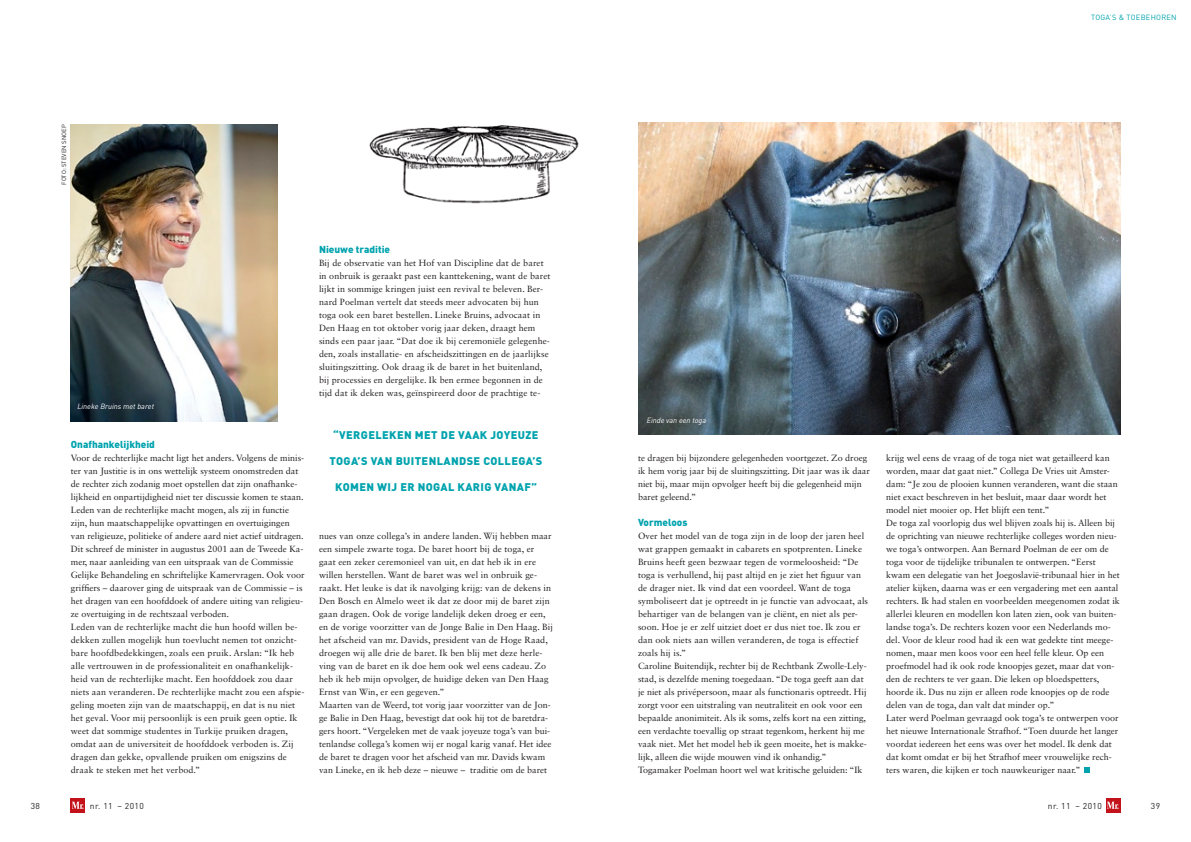
<style>
.page{position:relative;width:1191px;height:842px;background:#fff}
.page>*{position:absolute;margin:0;border:0;box-sizing:border-box;transform-origin:0 0}
.t1{font:900 11px "DINOT";letter-spacing:.035em;color:#00a3ae}
.t2{font:900 10px "DINOT";color:#00a3ae}
.t3{font:9px/13px "Sabon LT Std";color:#231f20}
.t4{font:8.5px "DINOT";letter-spacing:.05em;color:#231f20}
.t5{font:italic 7.5px "DINOT";color:#fff}
.t6{font:7.5px "DINOT";letter-spacing:.035em;color:#00a3ae}
.t7{font:6px "DINOT";letter-spacing:.01em;color:#231f20}
</style>
<div class="page">
<div style="left:71px;top:798px;width:14px;height:14px;background:#c4121a"></div>
<svg style="left:72px;top:802px;width:12px;height:7px"></svg>
<div style="left:1106px;top:798px;width:14px;height:14px;background:#c4121a"></div>
<svg style="left:1107px;top:802px;width:11px;height:7px"></svg>
<img style="left:369px;top:125px;width:210px;height:79px">
<img style="left:638px;top:123px;width:482px;height:312px">
<img style="left:71px;top:124px;width:207px;height:298px">
<svg style="left:1084px;top:768px;width:6px;height:5px"></svg>
<p class="t7" style="left:60px;top:185px;width:62px;rotate:-90deg">FOTO: STEVEN SNOEP</p>
<p class="t5" style="left:77px;top:401px;width:78px">Lineke Bruins met baret</p>
<p class="t2" style="left:71px;top:437px;width:86px">ONAFHANKELIJKHEID</p>
<p class="t3" style="left:71px;top:451px;width:235px">Voor de rechterlijke macht ligt het anders. Volgens de minis&shy;ter van Justitie is in ons wettelijk systeem onomstreden dat de rechter zich zodanig moet opstellen dat zijn onafhanke&shy;lijkheid en onpartijdigheid niet ter discussie komen te staan.<br>Leden van de rechterlijke macht mogen, als zij in functie zijn, hun maatschappelijke opvattingen en overtuigingen van religieuze, politieke of andere aard niet actief uitdragen.<br>Dit schreef de minister in augustus 2001 aan de Tweede Ka&shy;mer, naar aanleiding van een uitspraak van de Commissie Gelijke Behandeling en schriftelijke Kamervragen. Ook voor griffiers – daarover ging de uitspraak van de Commissie – is het dragen van een hoofddoek of andere uiting van religieu&shy;ze overtuiging in de rechtszaal verboden.<br>Leden van de rechterlijke macht die hun hoofd willen be&shy;dekken zullen mogelijk hun toevlucht nemen tot onzicht&shy;bare hoofdbedekkingen, zoals een pruik. Arslan: “Ik heb alle vertrouwen in de professionaliteit en onafhankelijk&shy;heid van de rechterlijke macht. Een hoofddoek zou daar niets aan veranderen. De rechterlijke macht zou een afspie&shy;geling moeten zijn van de maatschappij, en dat is nu niet het geval. Voor mij persoonlijk is een pruik geen optie. Ik weet dat sommige studentes in Turkije pruiken dragen, omdat aan de universiteit de hoofddoek verboden is. Zij dragen dan gekke, opvallende pruiken om enigszins de draak te steken met het verbod.”</p>
<p class="t2" style="left:319px;top:242px;width:73px">NIEUWE TRADITIE</p>
<p class="t3" style="left:319px;top:256px;width:233px">Bij de observatie van het Hof van Discipline dat de baret in onbruik is geraakt past een kanttekening, want de baret lijkt in sommige kringen juist een revival te beleven. Ber&shy;nard Poelman vertelt dat steeds meer advocaten bij hun toga ook een baret bestellen. Lineke Bruins, advocaat in Den Haag en tot oktober vorig jaar deken, draagt hem sinds een paar jaar. “Dat doe ik bij ceremoniële gelegenhe&shy;den, zoals installatie- en afscheidszittingen en de jaarlijkse sluitingszitting. Ook draag ik de baret in het buitenland, bij processies en dergelijke. Ik ben ermee begonnen in de tijd dat ik deken was, geïnspireerd door de prachtige te-</p>
<p class="t1" style="left:333px;top:428px;width:207px">“VERGELEKEN MET DE VAAK JOYEUZE</p>
<p class="t1" style="left:329px;top:454px;width:214px">-TOGA’S VAN BUITENLANDSE COLLEGA’S</p>
<p class="t1" style="left:335px;top:480px;width:203px">KOMEN WIJ ER NOGAL KARIG VANAF”</p>
<p class="t3" style="left:319px;top:529px;width:235px">nues van onze collega’s in andere landen. Wij hebben maar een simpele zwarte toga. De baret hoort bij de toga, er gaat een zeker ceremonieel van uit, en dat heb ik in ere willen herstellen. Want de baret was wel in onbruik ge&shy;raakt. Het leuke is dat ik navolging krijg: van de dekens in Den Bosch en Almelo weet ik dat ze door mij de baret zijn gaan dragen. Ook de vorige landelijk deken droeg er een, en de vorige voorzitter van de Jonge Balie in Den Haag. Bij het afscheid van mr. Davids, president van de Hoge Raad, droegen wij alle drie de baret. Ik ben blij met deze herle&shy;ving van de baret en ik doe hem ook wel eens cadeau. Zo heb ik heb mijn opvolger, de huidige deken van Den Haag Ernst van Win, er een gegeven.”<br>Maarten van de Weerd, tot vorig jaar voorzitter van de Jon&shy;ge Balie in Den Haag, bevestigt dat ook hij tot de baretdra&shy;gers hoort. “Vergeleken met de vaak joyeuze toga’s van bui&shy;tenlandse collega’s komen wij er nogal karig vanaf. Het idee de baret te dragen voor het afscheid van mr. Davids kwam van Lineke, en ik heb deze – nieuwe – traditie om de baret</p>
<p class="t6" style="left:1091px;top:12px;width:87px">TOGA’S &amp; TOEBEHOREN</p>
<p class="t5" style="left:646px;top:415px;width:61px">Einde van een toga</p>
<p class="t3" style="left:638px;top:451px;width:233px">te dragen bij bijzondere gelegenheden voortgezet. Zo droeg ik hem vorig jaar bij de sluitingszitting. Dit jaar was ik daar niet bij, maar mijn opvolger heeft bij die gelegenheid mijn baret geleend.”</p>
<p class="t2" style="left:638px;top:515px;width:51px">VORMELOOS</p>
<p class="t3" style="left:638px;top:529px;width:231px">Over het model van de toga zijn in de loop der jaren heel wat grappen gemaakt in cabarets en spotprenten. Lineke Bruins heeft geen bezwaar tegen de vormeloosheid: “De toga is verhullend, hij past altijd en je ziet het figuur van de drager niet. Ik vind dat een voordeel. Want de toga symboliseert dat je optreedt in je functie van advocaat, als behartiger van de belangen van je cliënt, en niet als per&shy;soon. Hoe je er zelf uitziet doet er dus niet toe. Ik zou er dan ook niets aan willen veranderen, de toga is effectief zoals hij is.”<br>Caroline Buitendijk, rechter bij de Rechtbank Zwolle-Lely&shy;stad, is dezelfde mening toegedaan. “De toga geeft aan dat je niet als privépersoon, maar als functionaris optreedt. Hij zorgt voor een uitstraling van neutraliteit en ook voor een bepaalde anonimiteit. Als ik soms, zelfs kort na een zitting, een verdachte toevallig op straat tegenkom, herkent hij me vaak niet. Met het model heb ik geen moeite, het is makke&shy;lijk, alleen die wijde mouwen vind ik onhandig.” Togamaker Poelman hoort wel wat kritische geluiden: “Ik</p>
<p class="t3" style="left:886px;top:451px;width:235px">krijg wel eens de vraag of de toga niet wat getailleerd kan worden, maar dat gaat niet.” Collega De Vries uit Amster&shy;dam: “Je zou de plooien kunnen veranderen, want die staan niet exact beschreven in het besluit, maar daar wordt het model niet mooier op. Het blijft een tent.”<br>De toga zal voorlopig dus wel blijven zoals hij is. Alleen bij de oprichting van nieuwe rechterlijke colleges worden nieu&shy;we toga’s ontworpen. Aan Bernard Poelman de eer om de toga voor de tijdelijke tribunalen te ontwerpen. “Eerst kwam een delegatie van het Joegoslavië-tribunaal hier in het atelier kijken, daarna was er een vergadering met een aantal rechters. Ik had stalen en voorbeelden meegenomen zodat ik allerlei kleuren en modellen kon laten zien, ook van buiten&shy;landse toga’s. De rechters kozen voor een Nederlands mo&shy;del. Voor de kleur rood had ik een wat gedekte tint meege&shy;nomen, maar men koos voor een heel felle kleur. Op een proefmodel had ik ook rode knoopjes gezet, maar dat von&shy;den de rechters te ver gaan. Die leken op bloedspetters, hoorde ik. Dus nu zijn er alleen rode knoopjes op de rode delen van de toga, dan valt dat minder op.”<br>Later werd Poelman gevraagd ook toga’s te ontwerpen voor het nieuwe Internationale Strafhof. “Toen duurde het langer voordat iedereen het eens was over het model. Ik denk dat dat komt omdat er bij het Strafhof meer vrouwelijke rech&shy;ters waren, die kijken er toch nauwkeuriger naar.”</p>
<p class="t4" style="left:31px;top:800px;width:11px">38</p>
<p class="t4" style="left:90px;top:800px;width:56px">NR. 11 – 2010</p>
<p class="t4" style="left:1047px;top:800px;width:56px">NR. 11 – 2010</p>
<p class="t4" style="left:1150px;top:800px;width:11px">39</p>
</div>
